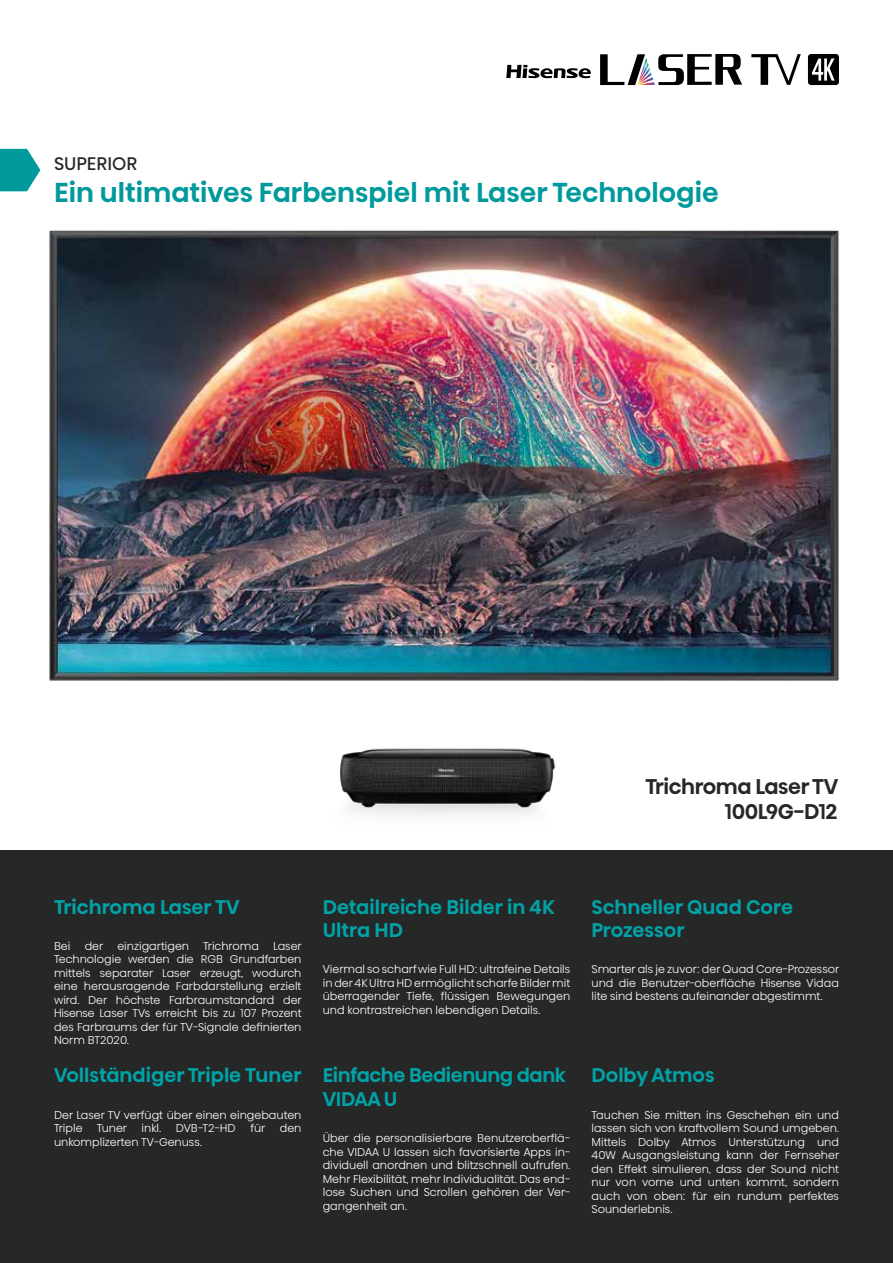
<style>
.page{position:relative;width:893px;height:1263px;background:#fff}
.page>*{position:absolute;margin:0;border:0;box-sizing:border-box;transform-origin:0 0}
.t1{font:500 27px "Hisense Alfabet";color:#009a9d}
.t2{font:500 21px/25.2px "Hisense Alfabet";letter-spacing:-.02em;color:#262727;text-align:right}
.t3{font:500 19.5px/23.4px "Hisense Alfabet";color:#00a3a7}
.t4{font:500 19.5px/23.4px "Hisense Alfabet";letter-spacing:-.02em;color:#00a3a7}
.t5{font:18px "Hisense Alfabet";color:#262727}
.t6{font:300 11.25px/13.5px "Hisense Alfabet";color:#fff;text-align:justify}
</style>
<div class="page">
<div style="left:0;top:850px;width:893px;height:413px;background:#262727"></div>
<img style="left:18px;top:191px;width:821px;height:624px">
<svg style="left:0;top:149px;width:40px;height:42px;background:#27a9ac"></svg>
<svg style="left:506px;top:65px;width:85px;height:13px"></svg>
<svg style="left:751px;top:54px;width:50px;height:31px"></svg>
<svg style="left:600px;top:54px;width:142px;height:31px"></svg>
<svg style="left:808px;top:54px;width:31px;height:31px"></svg>
<h3 class="t5" style="left:54px;top:148px;width:85px">SUPERIOR</h3>
<h1 class="t1" style="left:54px;top:173px;width:666px">Ein ultimatives Farbenspiel mit Laser Technologie</h1>
<h2 class="t2" style="left:645px;top:773px;width:194px">Trichroma Laser TV<br>100L9G-D12</h2>
<h3 class="t3" style="left:54px;top:894px;width:187px">Trichroma Laser TV</h3>
<p class="t6" style="left:54px;top:937px;width:18px">Bei</p>
<p class="t6" style="left:85px;top:937px;width:176px">der einzigartigen Trichroma</p>
<p class="t6" style="left:54px;top:937px;width:249px;text-indent:219px">Laser Technologie werden die RGB Grundfarben mittels separater Laser erzeugt, wodurch eine herausragende Farbdarstellung erzielt wird. Der höchste Farbraumstandard der Hisense Laser TVs erreicht bis zu 107 Prozent des Farbraums der für TV-Signale definierten Norm BT2020.</p>
<h3 class="t3" style="left:54px;top:1063px;width:249px">Vollständiger Triple Tuner</h3>
<p class="t6" style="left:54px;top:1106px;width:249px">Der Laser TV verfügt über einen eingebauten<br>Triple</p>
<p class="t6" style="left:97px;top:1120px;width:32px">Tuner</p>
<p class="t6" style="left:142px;top:1120px;width:21px">inkl.</p>
<p class="t6" style="left:176px;top:1120px;width:61px">DVB-T2-HD</p>
<p class="t6" style="left:250px;top:1120px;width:17px">für</p>
<p class="t6" style="left:280px;top:1120px;width:23px">den</p>
<p class="t6" style="left:54px;top:1133px;width:150px">unkomplizerten TV-Genuss.</p>
<h3 class="t3" style="left:323px;top:894px;width:233px">Detailreiche Bilder in 4K<br>Ultra HD</h3>
<p class="t6" style="left:323px;top:961px;width:249px">Viermal so scharf wie Full HD: ultrafeine Details in der 4K Ultra HD ermöglicht scharfe Bilder mit überragender Tiefe, flüssigen Bewegungen und kontrastreichen lebendigen Details.</p>
<h3 class="t4" style="left:323px;top:1063px;width:245px">Einfache Bedienung dank<br>VIDAA U</h3>
<p class="t6" style="left:323px;top:1130px;width:249px">Über die personalisierbare Benutzeroberflä&shy;che VIDAA U lassen sich favorisierte Apps in&shy;dividuell anordnen und blitzschnell aufrufen.<br>Mehr Flexibilität, mehr Individualität. Das end&shy;lose Suchen und Scrollen gehören der Ver&shy;gangenheit an.</p>
<h3 class="t3" style="left:591px;top:894px;width:203px">Schneller Quad Core<br>Prozessor</h3>
<p class="t6" style="left:591px;top:961px;width:249px">Smarter als je zuvor: der Quad Core-Prozessor und die Benutzer-oberfläche Hisense Vidaa lite sind bestens aufeinander abgestimmt.</p>
<h3 class="t3" style="left:591px;top:1063px;width:125px">Dolby Atmos</h3>
<p class="t6" style="left:591px;top:1106px;width:249px">Tauchen Sie mitten ins Geschehen ein und lassen sich von kraftvollem Sound umgeben.<br>Mittels Dolby Atmos Unterstützung und 40W Ausgangsleistung kann der Fernseher den Effekt simulieren, dass der Sound nicht nur von vorne und unten kommt, sondern auch von oben: für ein rundum perfektes Sounderlebnis.</p>
</div>
